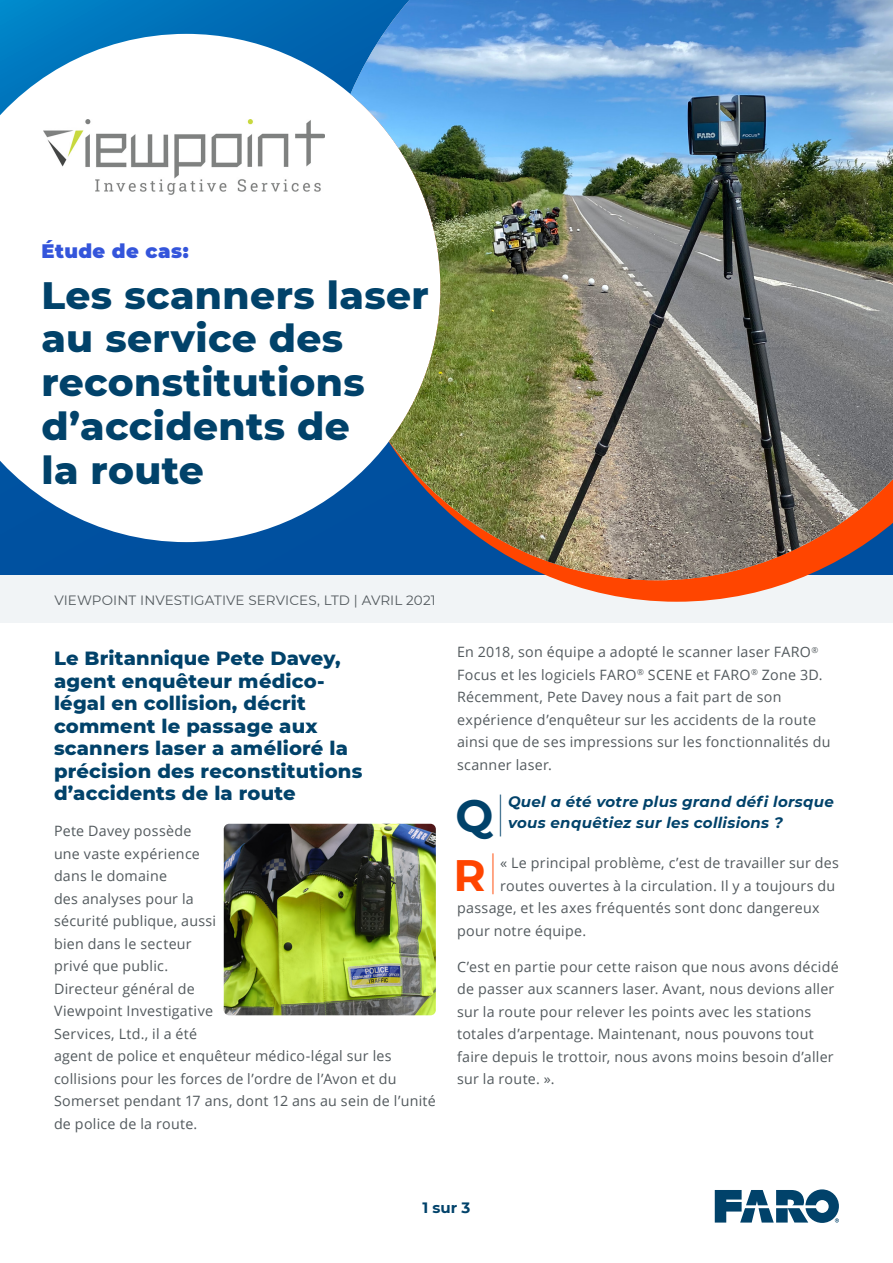
<style>
.page{position:relative;width:893px;height:1263px;background:#fff}
.page>*{position:absolute;margin:0;border:0;box-sizing:border-box;transform-origin:0 0}
.t1{font:700 45px "Montserrat";color:#01426a}
.t2{font:700 43.95px "Montserrat";color:#ff4500}
.t3{font:800 39px/43.8px "Montserrat";letter-spacing:.01em;color:#01426a}
.t4{font:800 19.5px/22.5px "Montserrat";letter-spacing:.01em;color:#01426a}
.t5{font:900 19.5px "Montserrat";letter-spacing:.025em;color:#3455db}
.t6{font:italic 700 15px/21px "Montserrat";letter-spacing:.02em;color:#01426a}
.t7{font:700 15px "Montserrat";color:#01426a}
.t8{font:14.25px/22.5px "Open Sans";letter-spacing:.02em;color:#52595d}
.t9{font:13.5px "Montserrat";letter-spacing:.01em;color:#52595d}
.s1{font-weight:100}
</style>
<div class="page">
<div style="left:0;top:574px;width:893px;height:48px;background:#f1f4f6"></div>
<svg style="left:0;top:0;width:332px;height:574px;background:#0062ad"></svg>
<svg style="left:332px;top:0;width:463px;height:602px"></svg>
<svg style="left:0;top:34px;width:350px;height:508px"></svg>
<img style="left:44px;top:120px;width:280px;height:76px">
<img style="left:350px;top:0;width:543px;height:580px">
<svg style="left:715px;top:1189px;width:124px;height:34px"></svg>
<img style="left:224px;top:824px;width:212px;height:191px">
<h3 class="t5" style="left:41px;top:237px;width:149px">Étude de cas:</h3>
<h3 class="t3" style="left:41px;top:271px;width:389px">Les scanners laser au service des reconstitutions d’accidents de<br>la route</h3>
<p class="t9" style="left:54px;top:590px;width:383px">VIEWPOINT INVESTIGATIVE SERVICES, LTD | AVRIL 2021</p>
<h3 class="t4" style="left:54px;top:646px;width:310px">Le Britannique Pete Davey, agent enquêteur médico&shy;légal en collision, décrit comment le passage aux scanners laser a amélioré la précision des reconstitutions d’accidents de la route</h3>
<p class="t8" style="left:54px;top:819px;width:383px">Pete Davey possède<br>une vaste expérience<br>dans le domaine<br>des analyses pour la<br>sécurité publique, aussi<br>bien dans le secteur<br>privé que public.<br>Directeur général de<br>Viewpoint Investigative<br>Services, Ltd., il a été<br>agent de police et enquêteur médico-légal sur les collisions pour les forces de l’ordre de l’Avon et du<br>Somerset pendant 17 ans, dont 12 ans au sein de l’unité de police de la route.</p>
<p class="t8" style="left:457px;top:640px;width:375px">En 2018, son équipe a adopté le scanner laser FARO<sup>® </sup>Focus et les logiciels FARO<sup>®</sup> SCENE et FARO<sup>®</sup> Zone 3D.<br>Récemment, Pete Davey nous a fait part de son expérience d’enquêteur sur les accidents de la route ainsi que de ses impressions sur les fonctionnalités du scanner laser.</p>
<h1 class="t1" style="left:455px;top:784px;width:53px">Q<span class="s1">|</span></h1>
<p class="t6" style="left:508px;top:790px;width:327px">Quel a été votre plus grand défi lorsque vous enquêtiez sur les collisions ?</p>
<h2 class="t2" style="left:453px;top:843px;width:47px">R<span class="s1">|</span></h2>
<p class="t8" style="left:500px;top:851px;width:340px">« Le principal problème, c’est de travailler sur des</p>
<p class="t8" style="left:500px;top:874px;width:337px">routes ouvertes à la circulation. Il y a toujours du</p>
<p class="t8" style="left:457px;top:896px;width:364px">passage, et les axes fréquentés sont donc dangereux</p>
<p class="t8" style="left:457px;top:919px;width:130px">pour notre équipe.</p>
<p class="t8" style="left:457px;top:955px;width:383px">C’est en partie pour cette raison que nous avons décidé de passer aux scanners laser. Avant, nous devions aller sur la route pour relever les points avec les stations totales d’arpentage. Maintenant, nous pouvons tout faire depuis le trottoir, nous avons moins besoin d’aller sur la route. ».</p>
<p class="t7" style="left:422px;top:1197px;width:49px">1 sur 3</p>
</div>
